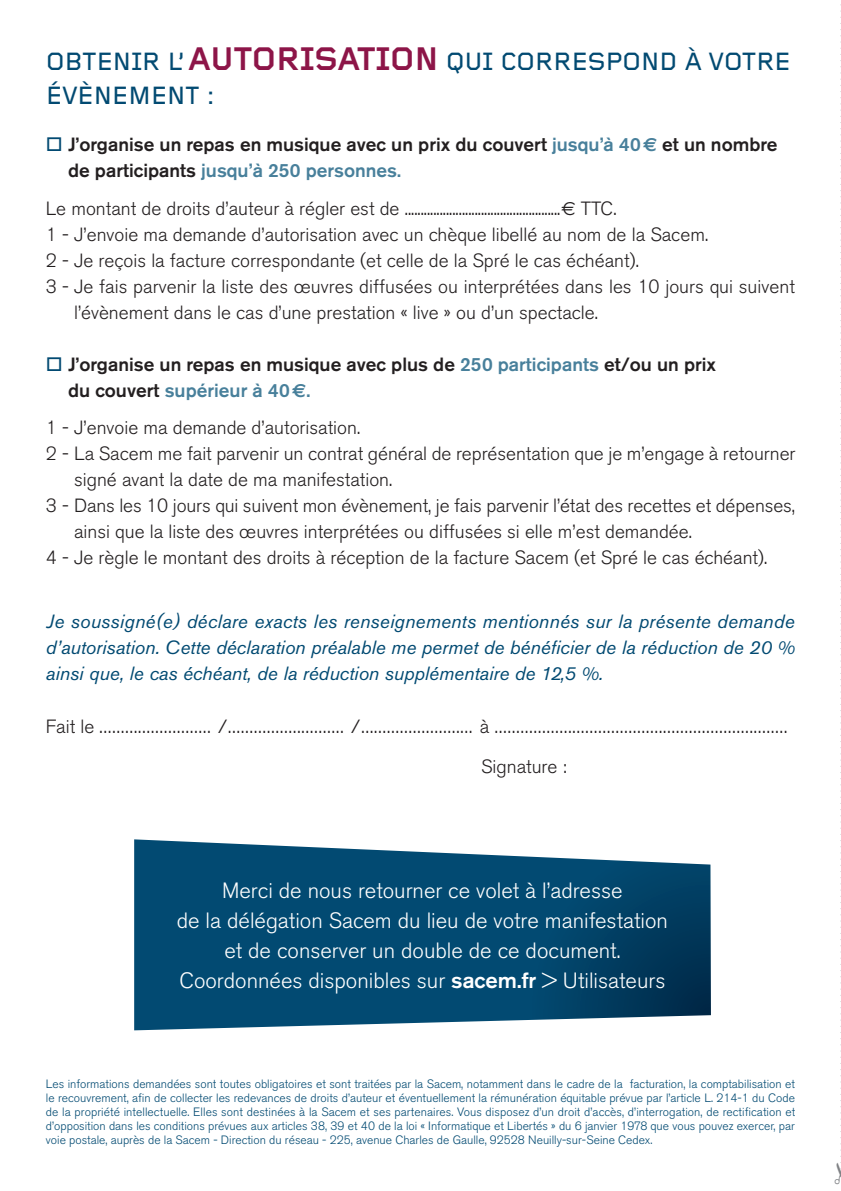
<style>
.page{position:relative;width:841px;height:1191px;background:#fff}
.page>*{position:absolute;margin:0;border:0;box-sizing:border-box;transform-origin:0 0}
.t1{font:500 26px/34px "Foundry Gridnik";letter-spacing:-.02em;color:#024a72}
.t2{font:300 22px/30px "Akzidenz Grotesk BE";color:#fff;text-align:center}
.t3{font:300 19px/40.4px "Akzidenz Grotesk BE";color:#231f20}
.t4{font:italic 19px/26px "Akzidenz Grotesk BE";color:#024a72;text-align:justify}
.t5{font:500 19px/26px "Akzidenz Grotesk BE";color:#231f20}
.t6{font:300 12px/14px "Akzidenz Grotesk BE";color:#024a72;text-align:justify}
.s1{font-weight:700;font-size:34px;color:#8d1548}
.s2{color:#024a72}
.s3{color:#48809b}
.s4{font-family:"Euro Sans";font-weight:700;color:#48809b}
.s5{font-family:"Euro Sans";font-weight:400}
.s6{font-weight:500}
</style>
<div class="page">
<svg style="left:840px;top:4px;width:1px;height:1165px"></svg>
<svg style="left:134px;top:839px;width:576px;height:191px;background:#1c5a7d"></svg>
<h1 class="t1" style="left:46px;top:45px;width:746px">OBTENIR L’<span class="s1">AUTORISATION</span> QUI CO RRESPO ND À VOTRE<br>ÉVÈNEMENT :</h1>
<p class="t5" style="left:68px;top:131px;width:710px;text-indent:-22px"><span class="s2">□</span> J’organise un repas en musique avec un prix du couvert <span class="s3">jusqu’à 40</span><span class="s4">€</span> et un nombre de participants <span class="s3">jusqu’à 250 personnes.</span></p>
<p class="t3" style="left:46px;top:188px;width:572px">Le montant de droits d’auteur à régler est de .................................................<span class="s5">€</span> TTC.</p>
<p class="t3" style="left:46px;top:214px;width:663px">1 - J’envoie ma demande d’autorisation avec un chèque libellé au nom de la Sacem.</p>
<p class="t3" style="left:46px;top:240px;width:594px">2 - Je reçois la facture correspondante (et celle de la Spré le cas échéant).</p>
<p class="t3" style="left:46px;top:266px;width:750px">3 - Je fais parvenir la liste des œuvres diffusées ou interprétées dans les 10 jours qui suivent</p>
<p class="t3" style="left:74px;top:292px;width:525px">l’évènement dans le cas d’une prestation « live » ou d’un spectacle.</p>
<p class="t5" style="left:68px;top:351px;width:649px;text-indent:-22px"><span class="s2">□</span> J’organise un repas en musique avec plus de <span class="s3">250 participants</span> et/ou un prix du couvert <span class="s3">supérieur à 40</span><span class="s4">€</span><span class="s3">.</span></p>
<p class="t3" style="left:46px;top:407px;width:315px">1 - J’envoie ma demande d’autorisation.</p>
<p class="t3" style="left:46px;top:433px;width:750px">2 - La Sacem me fait parvenir un contrat général de représentation que je m’engage à retourner</p>
<p class="t3" style="left:74px;top:459px;width:319px">signé avant la date de ma manifestation.</p>
<p class="t3" style="left:46px;top:485px;width:750px">3 - Dans les 10 jours qui suivent mon évènement, je fais parvenir l’état des recettes et dépenses,</p>
<p class="t3" style="left:74px;top:511px;width:619px">ainsi que la liste des œuvres interprétées ou diffusées si elle m’est demandée.</p>
<p class="t3" style="left:46px;top:537px;width:722px">4 - Je règle le montant des droits à réception de la facture Sacem (et Spré le cas échéant).</p>
<p class="t4" style="left:46px;top:608px;width:750px">Je soussigné(e) déclare exacts les renseignements mentionnés sur la présente demande d’autorisation. Cette déclaration préalable me permet de bénéficier de la réduction de 20 % ainsi que, le cas échéant, de la réduction supplémentaire de 12,5 %.</p>
<p class="t3" style="left:481px;top:706px;width:308px;text-indent:-435px">Fait le .......................... /........................... /.......................... à ....................................................................<br>Signature :</p>
<p class="t2" style="left:177px;top:876px;width:492px">Merci de nous retourner ce volet à l’adresse<br>de la délégation Sacem du lieu de votre manifestation et de conserver un double de ce document.<br>Coordonnées disponibles sur <span class="s6">sacem.fr</span> &gt; Utilisateurs</p>
<p class="t6" style="left:46px;top:1076px;width:750px">Les informations demandées sont toutes obligatoires et sont traitées par la Sacem, notamment dans le cadre de la facturation, la comptabilisation et le recouvrement, afin de collecter les redevances de droits d’auteur et éventuellement la rémunération équitable prévue par l’article L. 214-1 du Code de la propriété intellectuelle. Elles sont destinées à la Sacem et ses partenaires. Vous disposez d’un droit d’accès, d’interrogation, de rectification et d’opposition dans les conditions prévues aux articles 38, 39 et 40 de la loi « Informatique et Libertés » du 6 janvier 1978 que vous pouvez exercer, par voie postale, auprès de la Sacem - Direction du réseau - 225, avenue Charles de Gaulle, 92528 Neuilly-sur-Seine Cedex.</p>
</div>
